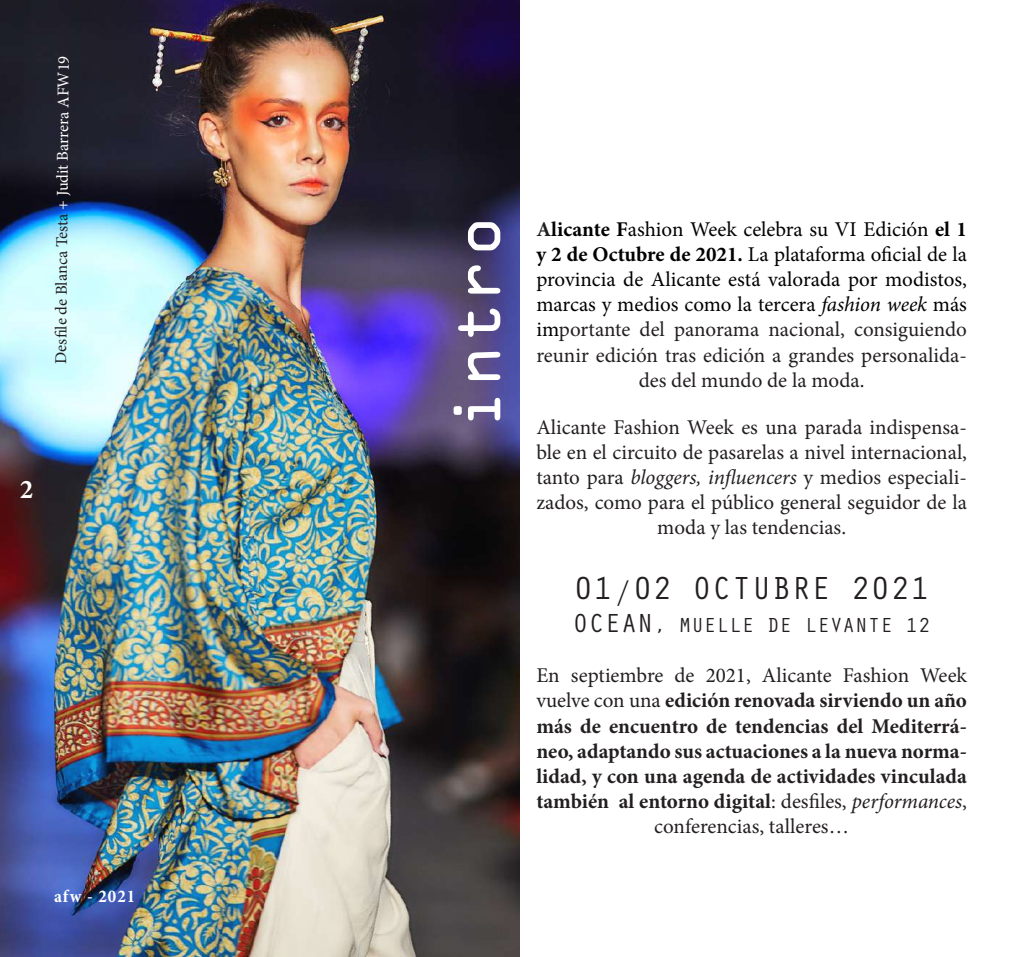
<style>
.page{position:relative;width:1021px;height:957px;background:#fff}
.page>*{position:absolute;margin:0;border:0;box-sizing:border-box;transform-origin:0 0}
.t1{font:60px "OCRA Std";color:#fff}
.t2{font:33px "Orator Std";color:#231f20}
.t3{font:700 27px "Minion Pro";color:#fff}
.t4{font:21px/25.2px "Minion Pro";color:#000;text-align:center}
.t5{font:700 21px/25.2px "Minion Pro";color:#231f20;text-align:center}
.t6{font:21px/25.2px "Minion Pro";color:#231f20;text-align:center}
.t7{font:21px "Orator Std";color:#231f20}
.t8{font:700 condensed 18px "Minion Pro";letter-spacing:.06em;color:#fff}
.t9{font:16.5px "Minion Pro";color:#231f20}
.s1{color:#fff}
.s2{font-weight:700;color:#231f20}
.s3{font-weight:700}
.s4{font-style:italic}
.s5{color:#231f20}
.s6{font-size:27px}
.s7{font-weight:400}
.s8{font-weight:400;font-style:italic}
</style>
<div class="page">
<img style="left:0;top:0;width:519px;height:957px">
<p class="t9" style="left:49px;top:363px;width:310px;rotate:-89deg">Desfi le de Blanca Testa <span class="s1">+ Judit Barrera AFW19</span></p>
<p class="t3" style="left:20px;top:470px;width:15px">2</p>
<p class="t8" style="left:54px;top:884px;width:83px">afw - 2021</p>
<h1 class="t1" style="left:451px;top:431px;width:217px;rotate:-90deg">intro</h1>
<p class="t4" style="left:536px;top:216px;width:432px"><span class="s2">A</span><span class="s3">licante F</span>ashion Week celebra su VI Edición <span class="s3">el 1 y 2 de Octubre de 2021.</span> La plataforma oficial de la provincia de Alicante está valorada por modistos, marcas y medios como la tercera <span class="s4">fashion week</span> más im<span class="s5">portante del panorama nacional, consiguiendo reunir edición tras edición a grandes personalida&shy;des del mundo de la moda.</span></p>
<p class="t6" style="left:536px;top:414px;width:432px">Alicante Fashion Week es una parada indispensa&shy;ble en el circuito de pasarelas a nivel internacional, tanto para <span class="s4">bloggers, influencers</span> y medios especiali&shy;zados, como para el público general seguidor de la moda y las tendencias.</p>
<h2 class="t2" style="left:573px;top:565px;width:358px">01/02 OCTUBRE 2021</h2>
<p class="t7" style="left:572px;top:610px;width:360px"><span class="s6">OCEAN</span>, MUELLE DE LEVANTE 12</p>
<p class="t5" style="left:536px;top:662px;width:432px"><span class="s7">En septiembre de 2021, Alicante Fashion Week vuelve con una</span> edición renovada sirviendo un año más de encuentro de tendencias del Mediterrá&shy;neo, adaptando sus actuaciones a la nueva norma&shy;lidad, y con una agenda de actividades vinculada también al entorno digital<span class="s7">: desfiles,</span> <span class="s8">performances</span><span class="s7">, conferencias, talleres…</span></p>
</div>
